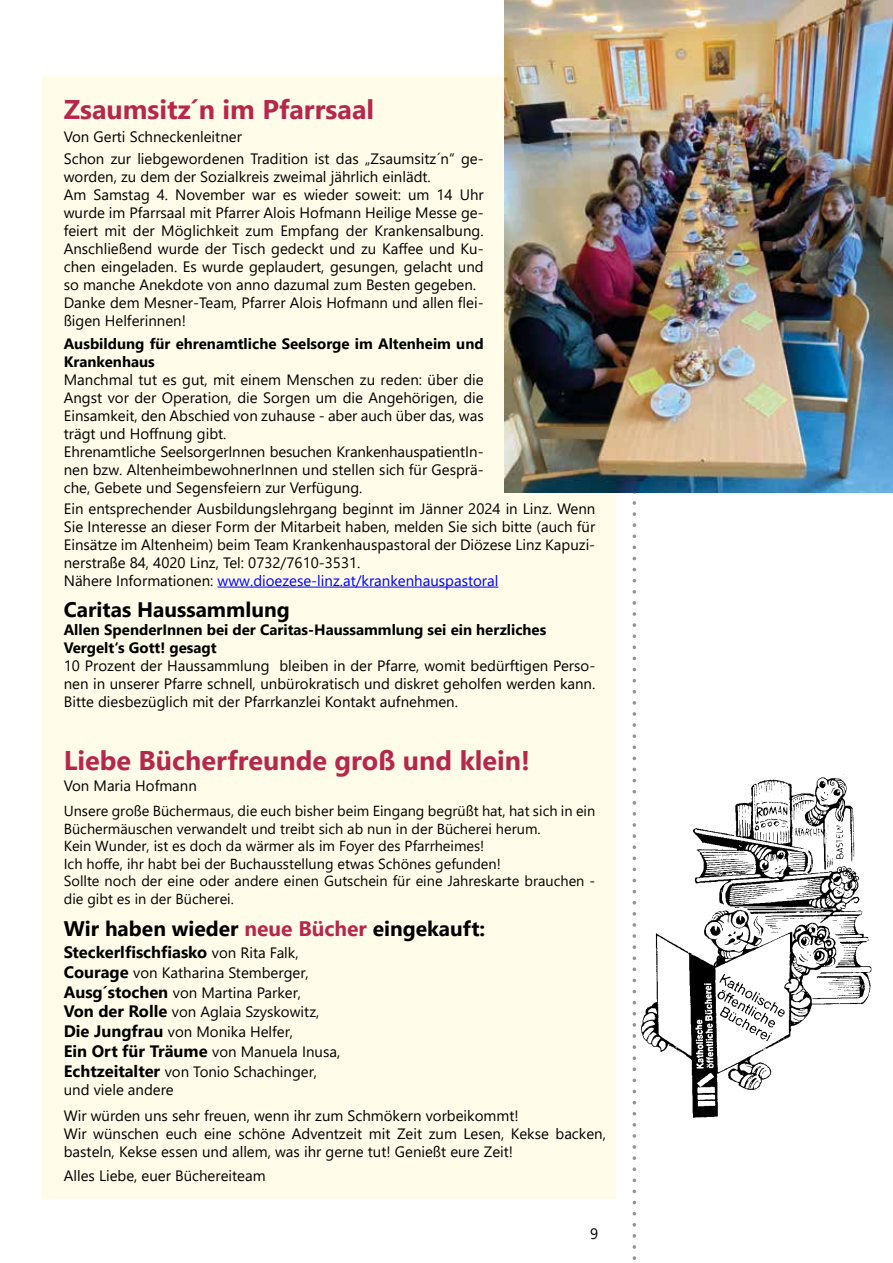
<style>
.page{position:relative;width:893px;height:1263px;background:#fff}
.page>*{position:absolute;margin:0;border:0;box-sizing:border-box;transform-origin:0 0}
.t1{font:700 27px "Segoe UI";color:#b7274c}
.t2{font:700 21px "Segoe UI";color:#000}
.t3{font:700 16.5px "Segoe UI";color:#000}
.t4{font:15px/18px "Segoe UI";color:#000}
.t5{font:700 15px/18px "Segoe UI";color:#000}
.t6{font:14.55px/17.4px "Segoe UI";color:#000}
.s1{color:#00f}
.s2{color:#b7274c}
.s3{font-weight:400;font-size:15px}
.s4{font-weight:700;font-size:16.5px}
</style>
<div class="page">
<div style="left:43px;top:77px;width:572px;height:1122px;background:#fffde9"></div>
<img style="left:615px;top:758px;width:257px;height:391px">
<svg style="left:632px;top:492px;width:4px;height:768px"></svg>
<img style="left:504px;top:0;width:389px;height:492px">
<hr style="left:218px;top:587px;width:280px;height:1px;background:#00f">
<h1 class="t1" style="left:64px;top:84px;width:312px">Zsaumsitz´n im Pfarrsaal</h1>
<p class="t4" style="left:64px;top:124px;width:421px;line-height:22.5px">Von Gerti Schneckenleitner<br>Schon zur liebgewordenen Tradition ist das „Zsaumsitz´n“ ge-</p>
<p class="t4" style="left:64px;top:167px;width:421px">worden, zu dem der Sozialkreis zweimal jährlich einlädt.<br>Am Samstag 4. November war es wieder soweit: um 14 Uhr wurde im Pfarrsaal mit Pfarrer Alois Hofmann Heilige Messe ge&shy;feiert mit der Möglichkeit zum Empfang der Krankensalbung.<br>Anschließend wurde der Tisch gedeckt und zu Kaffee und Ku&shy;chen eingeladen. Es wurde geplaudert, gesungen, gelacht und so manche Anekdote von anno dazumal zum Besten gegeben.<br>Danke dem Mesner-Team, Pfarrer Alois Hofmann und allen flei&shy;ßigen Helferinnen!</p>
<p class="t5" style="left:64px;top:333px;width:421px">Ausbildung für ehrenamtliche Seelsorge im Altenheim und<br>Krankenhaus</p>
<p class="t4" style="left:64px;top:369px;width:421px">Manchmal tut es gut, mit einem Menschen zu reden: über die Angst vor der Operation, die Sorgen um die Angehörigen, die Einsamkeit, den Abschied von zuhause - aber auch über das, was trägt und Hoffnung gibt.<br>Ehrenamtliche SeelsorgerInnen besuchen KrankenhauspatientIn&shy;nen bzw. AltenheimbewohnerInnen und stellen sich für Gesprä&shy;che, Gebete und Segensfeiern zur Verfügung.</p>
<p class="t4" style="left:64px;top:498px;width:533px">Ein entsprechender Ausbildungslehrgang beginnt im Jänner 2024 in Linz. Wenn Sie Interesse an dieser Form der Mitarbeit haben, melden Sie sich bitte (auch für Einsätze im Altenheim) beim Team Krankenhauspastoral der Diözese Linz Kapuzi&shy;nerstraße 84, 4020 Linz, Tel: 0732/7610-3531.<br>Nähere Informationen: <span class="s1">www.dioezese-linz.at/krankenhauspastoral</span></p>
<h2 class="t2" style="left:64px;top:590px;width:228px">Caritas Haussammlung</h2>
<p class="t5" style="left:64px;top:620px;width:484px">Allen SpenderInnen bei der Caritas-Haussammlung sei ein herzliches<br>Vergelt‘s Gott! gesagt</p>
<p class="t4" style="left:64px;top:656px;width:533px;text-align:justify">10 Prozent der Haussammlung bleiben in der Pfarre, womit bedürftigen Perso&shy;nen in unserer Pfarre schnell, unbürokratisch und diskret geholfen werden kann.<br>Bitte diesbezüglich mit der Pfarrkanzlei Kontakt aufnehmen.</p>
<h1 class="t1" style="left:64px;top:735px;width:468px">Liebe Bücherfreunde groß und klein!</h1>
<p class="t4" style="left:64px;top:775px;width:135px">Von Maria Hofmann</p>
<p class="t6" style="left:64px;top:801px;width:533px">Unsere große Büchermaus, die euch bisher beim Eingang begrüßt hat, hat sich in ein Büchermäuschen verwandelt und treibt sich ab nun in der Bücherei herum.<br>Kein Wunder, ist es doch da wärmer als im Foyer des Pfarrheimes!<br>Ich hoffe, ihr habt bei der Buchausstellung etwas Schönes gefunden!<br>Sollte noch der eine oder andere einen Gutschein für eine Jahreskarte brauchen - die gibt es in der Bücherei.</p>
<h2 class="t2" style="left:64px;top:908px;width:423px">Wir haben wieder <span class="s2">neue Bücher</span> eingekauft:</h2>
<p class="t3" style="left:64px;top:936px;width:236px">Steckerlfischfiasko <span class="s3">von Rita Falk,</span></p>
<p class="t4" style="left:64px;top:961px;width:278px;line-height:19.8px"><span class="s4">Courage</span> von Katharina Stemberger, <span class="s4">Ausg´stochen</span> von Martina Parker,<br><span class="s4">Von der Rolle</span> von Aglaia Szyskowitz, <span class="s4">Die Jungfrau</span> von Monika Helfer,<br><span class="s4">Ein Ort für Träume</span> von Manuela Inusa, <span class="s4">Echtzeitalter</span> von Tonio Schachinger,</p>
<p class="t4" style="left:64px;top:1079px;width:112px">und viele andere</p>
<p class="t4" style="left:64px;top:1105px;width:544px">Wir würden uns sehr freuen, wenn ihr zum Schmökern vorbeikommt!<br>Wir wünschen euch eine schöne Adventzeit mit Zeit zum Lesen, Kekse backen, basteln, Kekse essen und allem, was ihr gerne tut! Genießt eure Zeit!</p>
<p class="t4" style="left:64px;top:1165px;width:203px">Alles Liebe, euer Büchereiteam</p>
<p class="t4" style="left:590px;top:1223px;width:10px">9</p>
</div>
